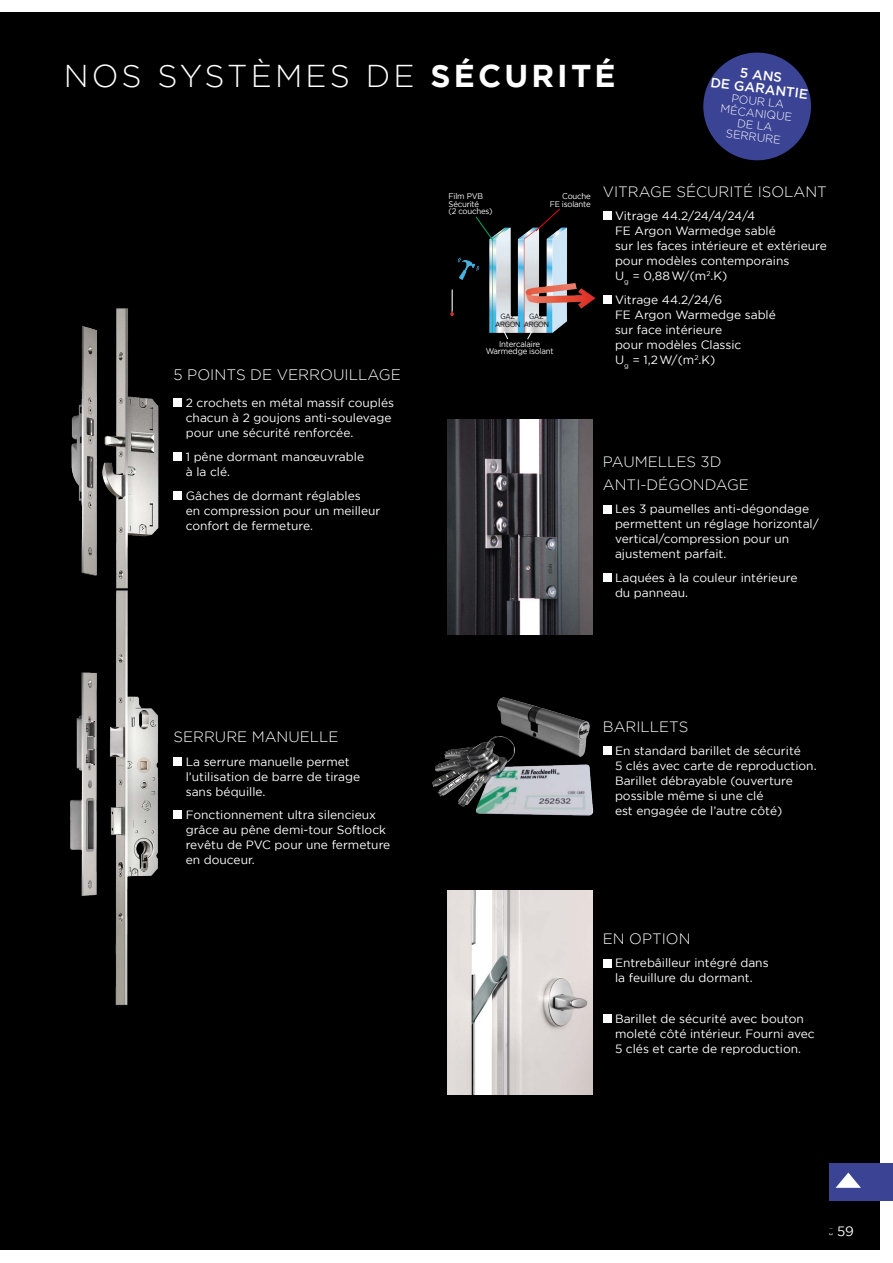
<style>
.page{position:relative;width:893px;height:1263px;background:#fff}
.page>*{position:absolute;margin:0;border:0;box-sizing:border-box;transform-origin:0 0}
.t1{font:300 31.5px "Gotham";letter-spacing:.1em;color:#fff}
.t2{font:300 15.15px "Gotham";color:#fff}
.t3{font:300 15px/22.5px "Gotham";color:#fff}
.t4{font:500 13.5px/13.5px "Gotham";color:#fff;text-align:center}
.t5{font:13.5px "Gotham";color:#fff}
.t6{font:12px/15px "Gotham";color:#fff}
.t7{font:300 11.25px/12px "Gotham";color:#fff;text-align:center}
.t8{font:8.25px/7.5px "Gotham";letter-spacing:-.025em;color:#fff;text-align:right;scale:.95 1}
.t9{font:7.5px/8.2px "Gotham";letter-spacing:-.05em;color:#000;text-align:center;scale:.9 1}
.s1{font-weight:700}
</style>
<div class="page">
<div style="left:0;top:13px;width:879px;height:1237px;background:#000"></div>
<img style="left:70px;top:326px;width:25px;height:570px">
<img style="left:95px;top:308px;width:64px;height:697px">
<div style="left:174px;top:398px;width:8px;height:9px;background:#fff"></div>
<div style="left:174px;top:452px;width:8px;height:9px;background:#fff"></div>
<div style="left:174px;top:491px;width:8px;height:9px;background:#fff"></div>
<div style="left:603px;top:212px;width:8px;height:8px;background:#fff"></div>
<div style="left:603px;top:295px;width:8px;height:9px;background:#fff"></div>
<div style="left:174px;top:757px;width:8px;height:9px;background:#fff"></div>
<div style="left:174px;top:811px;width:8px;height:8px;background:#fff"></div>
<div style="left:603px;top:505px;width:8px;height:8px;background:#fff"></div>
<div style="left:603px;top:573px;width:8px;height:9px;background:#fff"></div>
<div style="left:603px;top:747px;width:8px;height:8px;background:#fff"></div>
<div style="left:603px;top:959px;width:8px;height:8px;background:#fff"></div>
<div style="left:603px;top:1014px;width:8px;height:9px;background:#fff"></div>
<img style="left:448px;top:419px;width:144px;height:215px">
<img style="left:432px;top:697px;width:162px;height:119px">
<img style="left:448px;top:891px;width:144px;height:204px">
<img style="left:450px;top:227px;width:146px;height:106px">
<svg style="left:475px;top:216px;width:19px;height:26px"></svg>
<svg style="left:535px;top:208px;width:26px;height:24px"></svg>
<svg style="left:503px;top:330px;width:6px;height:10px"></svg>
<svg style="left:527px;top:330px;width:6px;height:10px"></svg>
<div style="left:703px;top:53px;width:108px;height:107px;background:#3b4395;border-radius:50%"></div>
<div style="left:829px;top:1163px;width:64px;height:37px;background:#3b4395"></div>
<svg style="left:836px;top:1172px;width:25px;height:16px"></svg>
<h1 class="t1" style="left:64px;top:58px;width:553px">NOS SYSTÈMES DE <span class="s1">SÉCURITÉ</span></h1>
<p class="t4" style="left:713px;top:62px;width:100px;rotate:7deg">5 ANS<br>DE GARANTIE</p>
<p class="t7" style="left:723px;top:90px;width:74px;rotate:7deg">POUR LA<br>MÉCANIQUE<br>DE LA<br>SERRURE</p>
<p class="t2" style="left:174px;top:367px;width:229px">5 POINTS DE VERROUILLAGE</p>
<p class="t6" style="left:186px;top:395px;width:210px">2 crochets en métal massif couplés chacun à 2 goujons anti-soulevage pour une sécurité renforcée.</p>
<p class="t6" style="left:186px;top:449px;width:180px">1 pêne dormant manœuvrable à la clé.</p>
<p class="t6" style="left:186px;top:488px;width:196px">Gâches de dormant réglables<br>en compression pour un meilleur confort de fermeture.</p>
<p class="t3" style="left:174px;top:725px;width:166px">SERRURE MANUELLE</p>
<p class="t6" style="left:186px;top:754px;width:176px">La serrure manuelle permet l’utilisation de barre de tirage sans béquille.</p>
<p class="t6" style="left:186px;top:807px;width:206px">Fonctionnement ultra silencieux grâce au pêne demi-tour Softlock revêtu de PVC pour une fermeture en douceur.</p>
<p class="t8" style="left:449px;top:192px;width:48px;text-align:left">Film PVB<br>Sécurité<br>(2 couches)</p>
<p class="t8" style="left:550px;top:192px;width:45px">Couche<br>FE isolante</p>
<p class="t9" style="left:495px;top:312px;width:30px">GAZ<br>ARGON</p>
<p class="t9" style="left:524px;top:312px;width:30px">GAZ<br>ARGON</p>
<p class="t8" style="left:486px;top:340px;width:73px;text-align:center">Intercalaire<br>Warmedge isolant</p>
<p class="t3" style="left:603px;top:180px;width:225px">VITRAGE SÉCURITÉ ISOLANT</p>
<p class="t6" style="left:615px;top:208px;width:213px">Vitrage 44.2/24/4/24/4<br>FE Argon Warmedge sablé<br>sur les faces intérieure et extérieure pour modèles contemporains<br>U<sub>g</sub> = 0,88W/(m<sup>2</sup>.K)</p>
<p class="t6" style="left:615px;top:292px;width:162px">Vitrage 44.2/24/6<br>FE Argon Warmedge sablé sur face intérieure<br>pour modèles Classic<br>U<sub>g</sub> = 1,2W/(m<sup>2</sup>.K)</p>
<p class="t3" style="left:603px;top:451px;width:147px">PAUMELLES 3D<br>ANTI-DÉGONDAGE</p>
<p class="t6" style="left:615px;top:501px;width:205px">Les 3 paumelles anti-dégondage permettent un réglage horizontal/ vertical/compression pour un ajustement parfait.</p>
<p class="t6" style="left:615px;top:570px;width:184px">Laquées à la couleur intérieure du panneau.</p>
<p class="t3" style="left:603px;top:715px;width:87px">BARILLETS</p>
<p class="t6" style="left:615px;top:743px;width:203px">En standard barillet de sécurité<br>5 clés avec carte de reproduction.<br>Barillet débrayable (ouverture possible même si une clé<br>est engagée de l’autre côté)</p>
<p class="t3" style="left:603px;top:927px;width:89px">EN OPTION</p>
<p class="t6" style="left:615px;top:955px;width:155px">Entrebâilleur intégré dans la feuillure du dormant.</p>
<p class="t6" style="left:615px;top:1011px;width:201px">Barillet de sécurité avec bouton moleté côté intérieur. Fourni avec<br>5 clés et carte de reproduction.</p>
<p class="t5" style="left:837px;top:1224px;width:18px">59</p>
</div>
